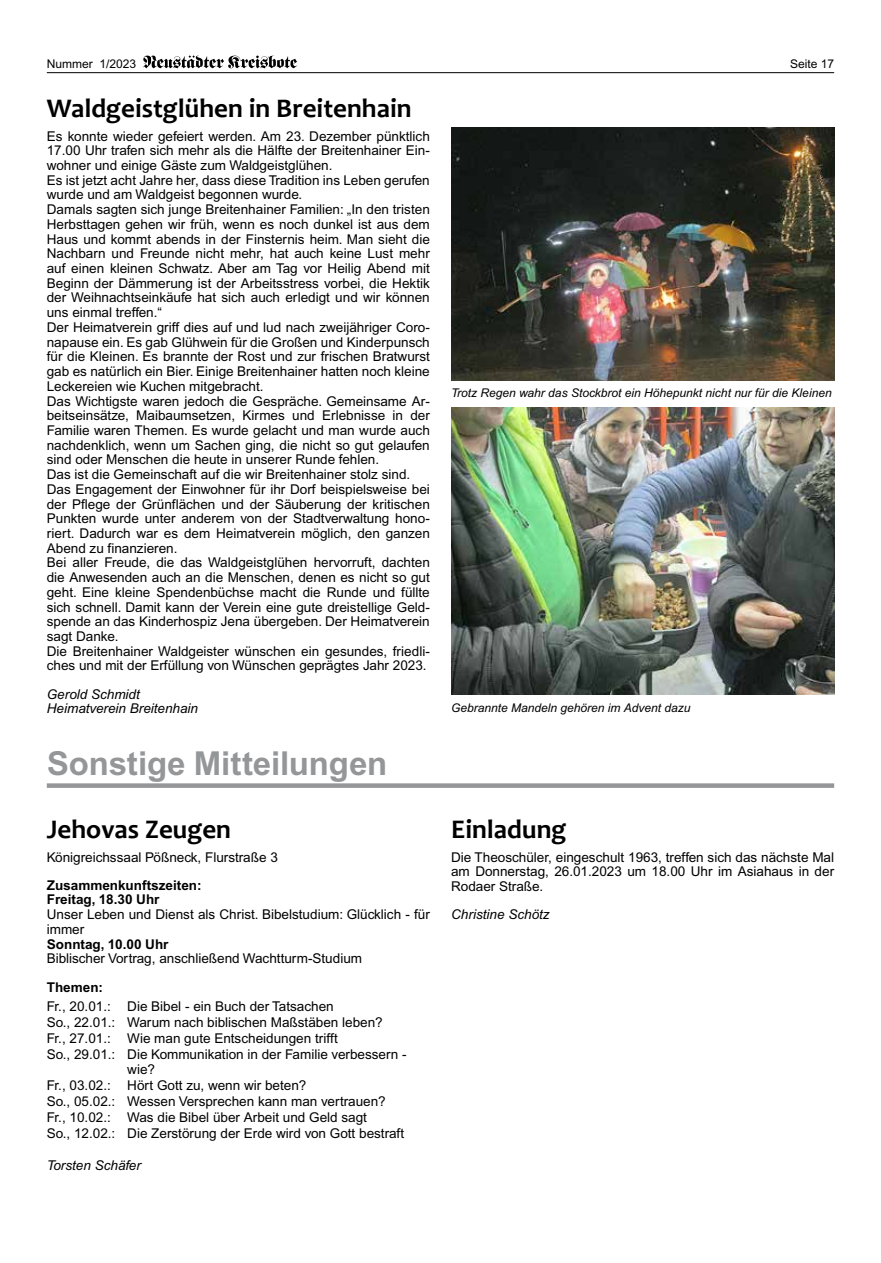
<style>
.page{position:relative;width:881px;height:1263px;background:#fff}
.page>*{position:absolute;margin:0;border:0;box-sizing:border-box;transform-origin:0 0}
.t1{font:700 33px "Arial";letter-spacing:-.005em;color:#949698}
.t2{font:700 27px "Candara";color:#000}
.t3{font:13.5px/14.7px "Arial";color:#000}
.t4{font:italic 13.5px/14.7px "Arial";color:#000}
.t5{font:700 13.5px/14.7px "Arial";color:#000}
.t6{font:italic 12px "Arial";color:#000}
.t7{font:12px "Arial";color:#000}
</style>
<div class="page">
<hr style="left:47px;top:72px;width:786px;height:1px;background:#000">
<svg style="left:143px;top:55px;width:154px;height:13px"></svg>
<img style="left:451px;top:127px;width:382px;height:253px">
<img style="left:451px;top:407px;width:382px;height:287px">
<div style="left:47px;top:783px;width:786px;height:5px;background:#949698"></div>
<p class="t7" style="left:47px;top:57px;width:91px">Nummer 1/2023</p>
<p class="t7" style="left:789px;top:57px;width:46px">Seite 17</p>
<h2 class="t2" style="left:47px;top:92px;width:366px">Waldgeistglühen in Breitenhain</h2>
<p class="t3" style="left:47px;top:129px;width:384px">Es konnte wieder gefeiert werden. Am 23. Dezember pünktlich 17.00 Uhr trafen sich mehr als die Hälfte der Breitenhainer Ein&shy;wohner und einige Gäste zum Waldgeistglühen.<br>Es ist jetzt acht Jahre her, dass diese Tradition ins Leben gerufen wurde und am Waldgeist begonnen wurde.<br>Damals sagten sich junge Breitenhainer Familien: „In den tristen Herbsttagen gehen wir früh, wenn es noch dunkel ist aus dem Haus und kommt abends in der Finsternis heim. Man sieht die Nachbarn und Freunde nicht mehr, hat auch keine Lust mehr auf einen kleinen Schwatz. Aber am Tag vor Heilig Abend mit Beginn der Dämmerung ist der Arbeitsstress vorbei, die Hektik der Weihnachtseinkäufe hat sich auch erledigt und wir können uns einmal treffen.“<br>Der Heimatverein griff dies auf und lud nach zweijähriger Coro&shy;napause ein. Es gab Glühwein für die Großen und Kinderpunsch für die Kleinen. Es brannte der Rost und zur frischen Bratwurst gab es natürlich ein Bier. Einige Breitenhainer hatten noch kleine Leckereien wie Kuchen mitgebracht.<br>Das Wichtigste waren jedoch die Gespräche. Gemeinsame Ar&shy;beitseinsätze, Maibaumsetzen, Kirmes und Erlebnisse in der Familie waren Themen. Es wurde gelacht und man wurde auch nachdenklich, wenn um Sachen ging, die nicht so gut gelaufen sind oder Menschen die heute in unserer Runde fehlen.<br>Das ist die Gemeinschaft auf die wir Breitenhainer stolz sind.<br>Das Engagement der Einwohner für ihr Dorf beispielsweise bei der Pflege der Grünflächen und der Säuberung der kritischen Punkten wurde unter anderem von der Stadtverwaltung hono&shy;riert. Dadurch war es dem Heimatverein möglich, den ganzen Abend zu finanzieren.<br>Bei aller Freude, die das Waldgeistglühen hervorruft, dachten die Anwesenden auch an die Menschen, denen es nicht so gut geht. Eine kleine Spendenbüchse macht die Runde und füllte sich schnell. Damit kann der Verein eine gute dreistellige Geld&shy;spende an das Kinderhospiz Jena übergeben. Der Heimatverein sagt Danke.<br>Die Breitenhainer Waldgeister wünschen ein gesundes, friedli&shy;ches und mit der Erfüllung von Wünschen geprägtes Jahr 2023.</p>
<p class="t4" style="left:47px;top:687px;width:153px">Gerold Schmidt<br>Heimatverein Breitenhain</p>
<p class="t6" style="left:451px;top:386px;width:382px">Trotz Regen wahr das Stockbrot ein Höhepunkt nicht nur für die Kleinen</p>
<p class="t6" style="left:451px;top:700px;width:241px">Gebrannte Mandeln gehören im Advent dazu</p>
<h1 class="t1" style="left:47px;top:744px;width:342px">Sonstige Mitteilungen</h1>
<h2 class="t2" style="left:47px;top:813px;width:186px">Jehovas Zeugen</h2>
<p class="t3" style="left:47px;top:850px;width:232px">Königreichssaal Pößneck, Flurstraße 3</p>
<p class="t5" style="left:47px;top:878px;width:156px">Zusammenkunftszeiten:<br>Freitag, 18.30 Uhr</p>
<p class="t3" style="left:47px;top:907px;width:384px">Unser Leben und Dienst als Christ. Bibelstudium: Glücklich - für immer</p>
<p class="t5" style="left:47px;top:936px;width:123px">Sonntag, 10.00 Uhr</p>
<p class="t3" style="left:47px;top:951px;width:316px">Biblischer Vortrag, anschließend Wachtturm-Studium</p>
<p class="t5" style="left:47px;top:979px;width:58px">Themen:</p>
<p class="t3" style="left:47px;top:998px;width:361px;line-height:16px">Fr., 20.01.: Die Bibel - ein Buch der Tatsachen<br>So., 22.01.: Warum nach biblischen Maßstäben leben?<br>Fr., 27.01.: Wie man gute Entscheidungen trifft<br>So., 29.01.: Die Kommunikation in der Familie verbessern -</p>
<p class="t3" style="left:47px;top:1061px;width:358px;line-height:16px;text-indent:80px">wie?<br>Fr., 03.02.: Hört Gott zu, wenn wir beten?<br>So., 05.02.: Wessen Versprechen kann man vertrauen?<br>Fr., 10.02.: Was die Bibel über Arbeit und Geld sagt<br>So., 12.02.: Die Zerstörung der Erde wird von Gott bestraft</p>
<p class="t4" style="left:47px;top:1158px;width:96px">Torsten Schäfer</p>
<h2 class="t2" style="left:451px;top:813px;width:117px">Einladung</h2>
<p class="t3" style="left:451px;top:850px;width:384px;text-align:justify">Die Theoschüler, eingeschult 1963, treffen sich das nächste Mal am Donnerstag, 26.01.2023 um 18.00 Uhr im Asiahaus in der Rodaer Straße.</p>
<p class="t4" style="left:451px;top:907px;width:100px">Christine Schötz</p>
</div>
